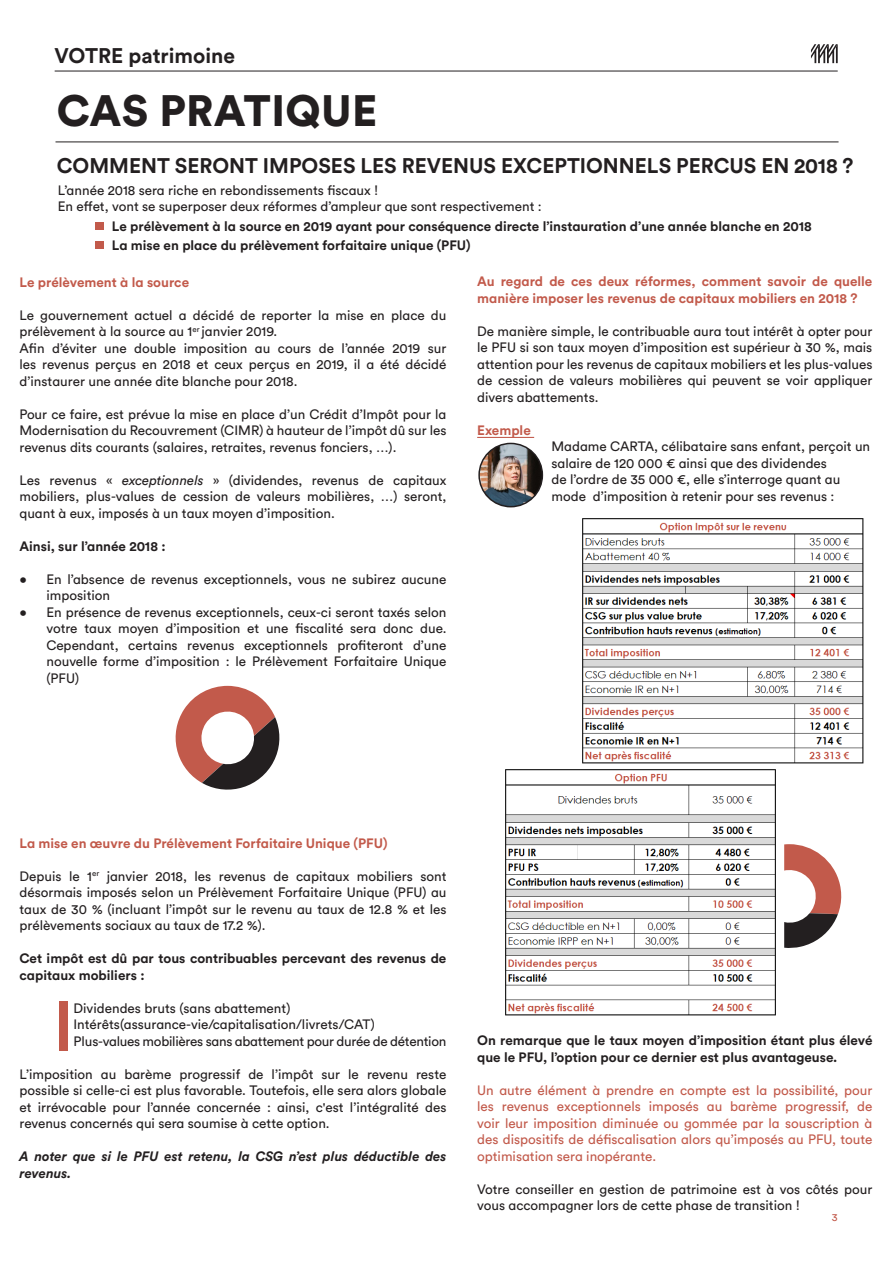
<style>
.page{position:relative;width:893px;height:1263px;background:#fff}
.page>*{position:absolute;margin:0;border:0;box-sizing:border-box;transform-origin:0 0}
.Grand_titre_capitale{font:900 43.5px "Circular Std";letter-spacing:.01em;color:#231f20}
.t1{font:700 21px "Circular Std";color:#231f20}
.t2{font:13.5px/16.5px "Circular Std";color:#231f20;text-align:justify}
.t3{font:700 13.5px/16.5px "Circular Std";color:#231f20}
.t4{font:13.5px/16.5px "Circular Std";color:#c25a4b;text-align:justify}
.t5{font:700 13.5px/16.5px "Circular Std";color:#c25a4b}
.t6{font:italic 700 13.5px/16.5px "Circular Std";color:#231f20}
.t7{font:13.5px "Circular Std";letter-spacing:-.02em;color:#231f20}
.t8{font:10.5px "Circular Std";color:#c25a4b}
.s1{font-style:italic}
</style>
<div class="page">
<hr style="left:55px;top:71px;width:783px;height:1px;background:#231f20">
<hr style="left:56px;top:142px;width:782px;height:1px;background:#231f20">
<svg style="left:811px;top:44px;width:27px;height:19px"></svg>
<hr style="left:477px;top:437px;width:57px;height:1px;background:#c25a4b">
<img style="left:582px;top:518px;width:282px;height:246px">
<div style="left:60px;top:1001px;width:8px;height:49px;background:#c25a4b"></div>
<svg style="left:175px;top:686px;width:105px;height:104px"></svg>
<img style="left:479px;top:443px;width:63px;height:64px;border-radius:32px">
<div style="left:478px;top:443px;width:65px;height:64px;border:1px solid #231f20;border-radius:50%"></div>
<div style="left:96px;top:222px;width:8px;height:8px;background:#c25a4b"></div>
<div style="left:96px;top:241px;width:8px;height:8px;background:#c25a4b"></div>
<img style="left:505px;top:769px;width:270px;height:247px">
<svg style="left:784px;top:844px;width:58px;height:104px"></svg>
<p class="t1" style="left:55px;top:42px;width:182px">VOTRE patrimoine</p>
<p class="Grand_titre_capitale" style="left:57px;top:82px;width:322px">CAS PRATIQUE</p>
<p class="t1" style="left:57px;top:152px;width:798px">COMMENT SERONT IMPOSES LES REVENUS EXCEPTIONNELS PERCUS EN 2018 ?</p>
<p class="t2" style="left:58px;top:182px;width:322px">L’année 2018 sera riche en rebondissements fiscaux !</p>
<p class="t2" style="left:58px;top:198px;width:485px">En effet, vont se superposer deux réformes d’ampleur que sont respectivement :</p>
<p class="t3" style="left:112px;top:217px;width:701px">Le prélèvement à la source en 2019 ayant pour conséquence directe l’instauration d’une année blanche en 2018</p>
<p class="t3" style="left:112px;top:237px;width:360px">La mise en place du prélèvement forfaitaire unique (PFU)</p>
<p class="t5" style="left:477px;top:273px;width:397px">Au regard de ces deux réformes, comment savoir de quelle manière imposer les revenus de capitaux mobiliers en 2018 ?</p>
<p class="t2" style="left:477px;top:323px;width:397px">De manière simple, le contribuable aura tout intérêt à opter pour le PFU si son taux moyen d’imposition est supérieur à 30 %, mais attention pour les revenus de capitaux mobiliers et les plus-values de cession de valeurs mobilières qui peuvent se voir appliquer divers abattements.</p>
<p class="t5" style="left:477px;top:421px;width:55px">Exemple</p>
<p class="t2" style="left:551px;top:438px;width:320px">Madame CARTA, célibataire sans enfant, perçoit un salaire de 120 000 € ainsi que des dividendes</p>
<p class="t2" style="left:551px;top:471px;width:290px">de l’ordre de 35 000 €, elle s’interroge quant au</p>
<p class="t2" style="left:551px;top:488px;width:285px">mode d’imposition à retenir pour ses revenus :</p>
<p class="t5" style="left:19px;top:273px;width:171px">Le prélèvement à la source</p>
<p class="t2" style="left:19px;top:306px;width:428px">Le gouvernement actuel a décidé de reporter la mise en place du prélèvement à la source au 1<sup>er</sup> janvier 2019.</p>
<p class="t2" style="left:19px;top:339px;width:429px">Afin d’éviter une double imposition au cours de l’année 2019 sur les revenus perçus en 2018 et ceux perçus en 2019, il a été décidé d’instaurer une année dite blanche pour 2018.</p>
<p class="t2" style="left:19px;top:405px;width:429px">Pour ce faire, est prévue la mise en place d’un Crédit d’Impôt pour la Modernisation du Recouvrement (CIMR) à hauteur de l’impôt dû sur les revenus dits courants (salaires, retraites, revenus fonciers, …).</p>
<p class="t2" style="left:19px;top:471px;width:428px">Les revenus « <span class="s1">exceptionnels</span> » (dividendes, revenus de capitaux mobiliers, plus-values de cession de valeurs mobilières, …) seront, quant à eux, imposés à un taux moyen d’imposition.</p>
<p class="t3" style="left:19px;top:537px;width:148px">Ainsi, sur l’année 2018 :</p>
<p class="t2" style="left:46px;top:570px;width:401px;text-indent:-27px">• En l’absence de revenus exceptionnels, vous ne subirez aucune imposition</p>
<p class="t2" style="left:46px;top:603px;width:402px;text-indent:-27px">• En présence de revenus exceptionnels, ceux-ci seront taxés selon votre taux moyen d’imposition et une fiscalité sera donc due.<br>Cependant, certains revenus exceptionnels profiteront d’une nouvelle forme d’imposition : le Prélèvement Forfaitaire Unique (PFU)</p>
<p class="t5" style="left:19px;top:834px;width:369px">La mise en œuvre du Prélèvement Forfaitaire Unique (PFU)</p>
<p class="t2" style="left:19px;top:867px;width:429px">Depuis le 1<sup>er</sup> janvier 2018, les revenus de capitaux mobiliers sont désormais imposés selon un Prélèvement Forfaitaire Unique (PFU) au taux de 30 % (incluant l’impôt sur le revenu au taux de 12.8 % et les prélèvements sociaux au taux de 17.2 %).</p>
<p class="t3" style="left:19px;top:950px;width:428px">Cet impôt est dû par tous contribuables percevant des revenus de capitaux mobiliers :</p>
<p class="t2" style="left:73px;top:999px;width:219px">Dividendes bruts (sans abattement)</p>
<p class="t2" style="left:73px;top:1016px;width:303px">Intérêts(assurance-vie/capitalisation/livrets/CAT)</p>
<p class="t7" style="left:73px;top:1033px;width:374px">Plus-values mobilières sans abattement pour durée de détention</p>
<p class="t2" style="left:19px;top:1065px;width:428px">L’imposition au barème progressif de l’impôt sur le revenu reste possible si celle-ci est plus favorable. Toutefois, elle sera alors globale et irrévocable pour l’année concernée : ainsi, c'est l’intégralité des revenus concernés qui sera soumise à cette option.</p>
<p class="t6" style="left:19px;top:1148px;width:429px">A noter que si le PFU est retenu, la CSG n’est plus déductible des revenus.</p>
<p class="t3" style="left:477px;top:1032px;width:397px">On remarque que le taux moyen d’imposition étant plus élevé que le PFU, l’option pour ce dernier est plus avantageuse.</p>
<p class="t4" style="left:477px;top:1082px;width:397px">Un autre élément à prendre en compte est la possibilité, pour les revenus exceptionnels imposés au barème progressif, de voir leur imposition diminuée ou gommée par la souscription à des dispositifs de défiscalisation alors qu’imposés au PFU, toute optimisation sera inopérante.</p>
<p class="t2" style="left:477px;top:1181px;width:397px">Votre conseiller en gestion de patrimoine est à vos côtés pour vous accompagner lors de cette phase de transition !</p>
<p class="t8" style="left:832px;top:1211px;width:7px">3</p>
</div>
